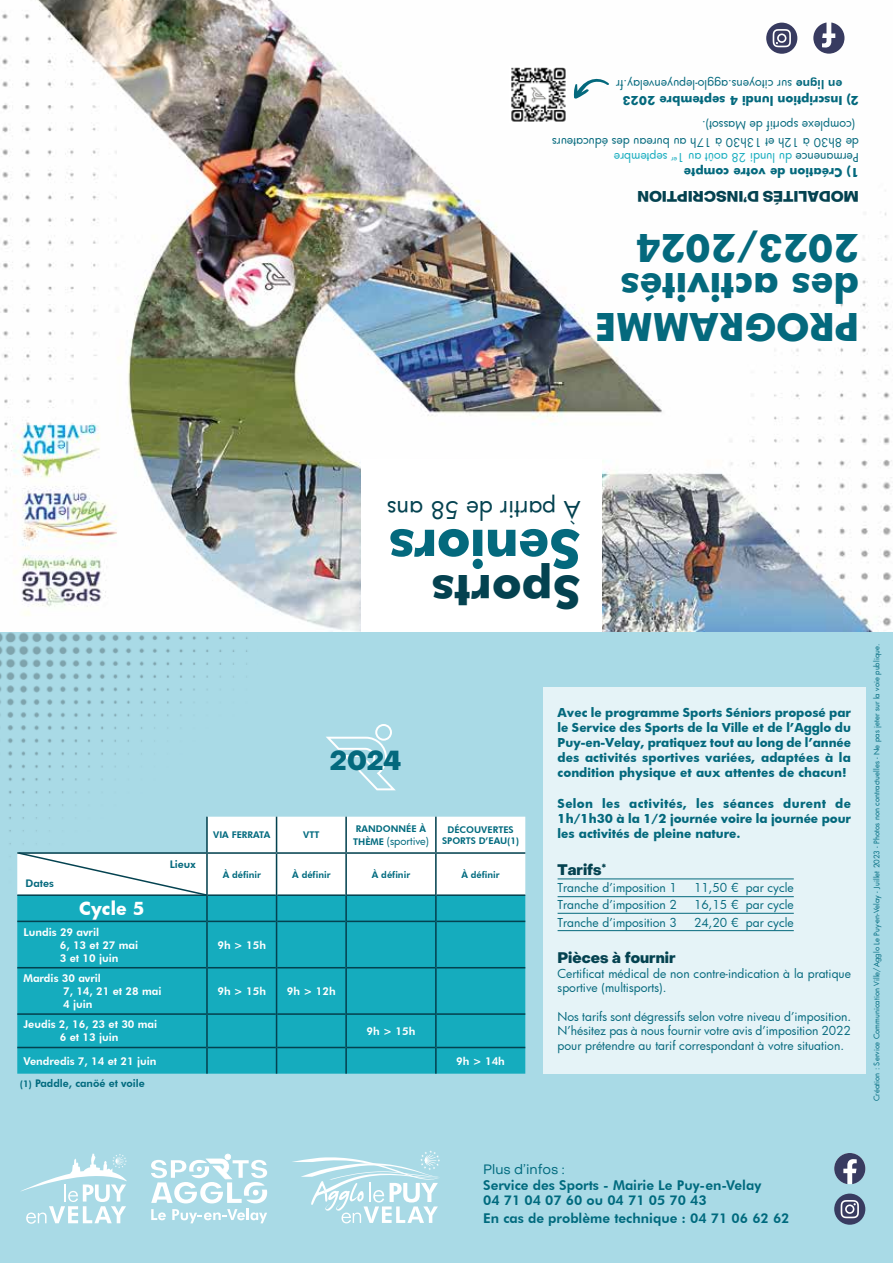
<style>
.page{position:relative;width:893px;height:1263px;background:#fff}
.page>*{position:absolute;margin:0;border:0;box-sizing:border-box;transform-origin:0 0}
.t1{font:700 51px "Futura";letter-spacing:-.01em;color:#04697d}
.t2{font:700 45px "Futura";color:#044250}
.t3{font:700 37.35px/39.8px "Futura";color:#04697d}
.t4{font:800 27px "Object Sans";color:#04697d}
.t5{font:24px "Futura";color:#044250}
.t6{font:700 17.55px "Futura";letter-spacing:.005em;color:#fff}
.t7{font:800 15px "Object Sans";color:#044250}
.t8{font:800 13.5px/14.5px "Futura BT";color:#006a7e}
.t9{font:13.5px "Object Sans";color:#006a7e}
.t10{font:12px/14.2px "Futura";color:#04697d}
.t11{font:700 12px/15px "Futura";color:#04697d;text-align:justify}
.t12{font:800 10.8px/12.9px "Futura BT";color:#fff}
.t13{font:10.8px "Futura";letter-spacing:-.005em;color:#006a7e}
.t14{font:800 10.5px "Futura BT";color:#006a7e}
.t15{font:800 10.5px "Futura BT";color:#04697d}
.t16{font:800 9.3px/11.1px "Futura BT";color:#006a7e;text-align:center}
.t17{font:7.5px "Futura";letter-spacing:.005em;color:#006b7f}
.s1{font-weight:700}
.s2{font-family:"Futura BT";font-weight:800}
.s3{color:#15acbe}
.s4{font-family:"Futura BT";font-weight:800;font-size:9.3px}
.s5{font-size:9.3px}
</style>
<div class="page">
<div style="left:0;top:631px;width:893px;height:632px;background:#a9dae6"></div>
<svg style="left:326px;top:724px;width:69px;height:66px"></svg>
<img style="left:0;top:631px;width:257px;height:226px">
<img style="left:0;top:0;width:893px;height:631px">
<div style="left:361px;top:459px;width:241px;height:172px;background:#fff"></div>
<div style="left:543px;top:687px;width:322px;height:387px;background:#e5f3f7"></div>
<hr style="left:558px;top:878px;width:236px;height:1px;background:#04697d">
<hr style="left:558px;top:896px;width:236px;height:1px;background:#04697d">
<hr style="left:558px;top:913px;width:236px;height:1px;background:#04697d">
<hr style="left:558px;top:930px;width:236px;height:1px;background:#04697d">
<svg style="left:151px;top:1154px;width:116px;height:69px"></svg>
<svg style="left:292px;top:1150px;width:148px;height:73px"></svg>
<svg style="left:21px;top:1154px;width:106px;height:69px"></svg>
<div style="left:17px;top:922px;width:508px;height:152px;background:#15acbe"></div>
<hr style="left:17px;top:920px;width:189px;height:2px;background:#044250">
<hr style="left:208px;top:920px;width:68px;height:2px;background:#044250">
<hr style="left:17px;top:967px;width:189px;height:1px;background:#044250">
<hr style="left:17px;top:1013px;width:189px;height:2px;background:#044250">
<hr style="left:347px;top:1013px;width:88px;height:2px;background:#044250">
<hr style="left:17px;top:1047px;width:189px;height:1px;background:#044250">
<hr style="left:208px;top:1047px;width:68px;height:1px;background:#044250">
<hr style="left:277px;top:1047px;width:68px;height:1px;background:#044250">
<hr style="left:347px;top:1047px;width:88px;height:1px;background:#044250">
<hr style="left:437px;top:920px;width:88px;height:2px;background:#044250">
<hr style="left:437px;top:967px;width:88px;height:1px;background:#044250">
<hr style="left:437px;top:1013px;width:88px;height:2px;background:#044250">
<hr style="left:437px;top:1047px;width:88px;height:1px;background:#044250">
<hr style="left:277px;top:920px;width:68px;height:2px;background:#044250">
<hr style="left:347px;top:920px;width:88px;height:2px;background:#044250">
<hr style="left:347px;top:967px;width:88px;height:1px;background:#044250">
<hr style="left:208px;top:967px;width:68px;height:1px;background:#044250">
<hr style="left:277px;top:967px;width:68px;height:1px;background:#044250">
<hr style="left:208px;top:1013px;width:68px;height:2px;background:#044250">
<hr style="left:277px;top:1013px;width:68px;height:2px;background:#044250">
<hr style="left:206px;top:921px;width:2px;height:47px;background:#044250">
<hr style="left:276px;top:921px;width:1px;height:47px;background:#044250">
<hr style="left:345px;top:921px;width:2px;height:47px;background:#044250">
<hr style="left:435px;top:921px;width:2px;height:47px;background:#044250">
<hr style="left:206px;top:968px;width:2px;height:46px;background:#044250">
<hr style="left:276px;top:968px;width:1px;height:46px;background:#044250">
<hr style="left:345px;top:968px;width:2px;height:46px;background:#044250">
<hr style="left:435px;top:968px;width:2px;height:46px;background:#044250">
<hr style="left:206px;top:1014px;width:2px;height:33px;background:#044250">
<hr style="left:276px;top:1014px;width:1px;height:33px;background:#044250">
<hr style="left:345px;top:1014px;width:2px;height:33px;background:#044250">
<hr style="left:435px;top:1014px;width:2px;height:33px;background:#044250">
<hr style="left:206px;top:1047px;width:2px;height:27px;background:#044250">
<svg style="left:276px;top:1047px;width:1px;height:27px"></svg>
<hr style="left:345px;top:1047px;width:2px;height:27px;background:#044250">
<hr style="left:435px;top:1047px;width:2px;height:27px;background:#044250">
<svg style="left:17px;top:817px;width:508px;height:104px;background:#b0dde3"></svg>
<div style="left:834px;top:1193px;width:31px;height:32px;background:#383b60;border-radius:50%"></div>
<svg style="left:841px;top:1200px;width:18px;height:18px"></svg>
<svg style="left:834px;top:1153px;width:31px;height:31px"></svg>
<div style="left:766px;top:23px;width:31px;height:31px;background:#383b60;border-radius:50%"></div>
<svg style="left:773px;top:29px;width:18px;height:18px"></svg>
<svg style="left:813px;top:23px;width:31px;height:31px"></svg>
<img style="left:510px;top:67px;width:56px;height:56px">
<svg style="left:573px;top:76px;width:37px;height:23px"></svg>
<p class="t10" style="left:842px;top:109px;width:228px;line-height:16.5px;text-indent:-17px;rotate:-180deg"><span class="s1">2) Inscription lundi 4 septembre 2023 </span><span class="s2">en ligne</span> sur citoyens.agglo-lepuyenvelay.fr</p>
<p class="t10" style="left:855px;top:133px;width:155px;rotate:-180deg">(complexe sportif de Massot).</p>
<p class="t10" style="left:859px;top:180px;width:308px;line-height:15px;rotate:-180deg"><span class="s1">1) Création de votre compte<br></span>Permanence <span class="s3">du lundi 28 août au 1</span><sup>er</sup> <span class="s3">septembre<br></span>de 8h30 à 12h et 13h30 à 17h au bureau des éducateurs</p>
<p class="t7" style="left:859px;top:206px;width:223px;rotate:-180deg">MODALITÉS D’INSCRIPTION</p>
<h3 class="t3" style="left:859px;top:348px;width:265px;rotate:-180deg">PROGRAMME des activités<br>2023/2024</h3>
<h3 class="t5" style="left:580px;top:526px;width:195px;rotate:-180deg">À partir de 58 ans</h3>
<h1 class="t1" style="left:580px;top:585px;width:193px;rotate:-180deg">Seniors</h1>
<h2 class="t2" style="left:580px;top:623px;width:150px;rotate:-180deg">Sports</h2>
<h3 class="t4" style="left:330px;top:744px;width:73px">2024</h3>
<p class="t15" style="left:26px;top:877px;width:30px">Dates</p>
<h3 class="t6" style="left:79px;top:896px;width:67px">Cycle 5</h3>
<p class="t12" style="left:60px;top:925px;width:80px;text-indent:-36px">Lundis 29 avril<br>6, 13 et 27 mai<br>3 et 10 juin</p>
<p class="t12" style="left:63px;top:972px;width:100px;text-indent:-40px">Mardis 30 avril<br>7, 14, 21 et 28 mai<br>4 juin</p>
<p class="t15" style="left:170px;top:858px;width:27px">Lieux</p>
<p class="t16" style="left:213px;top:829px;width:59px">VIA FERRATA</p>
<p class="t16" style="left:303px;top:829px;width:18px">VTT</p>
<p class="t16" style="left:356px;top:823px;width:72px">RANDONNÉE À</p>
<p class="t13" style="left:353px;top:833px;width:77px"><span class="s4">THÈME</span> (sportive)</p>
<p class="t16" style="left:442px;top:824px;width:79px">DÉCOUVERTES<br>SPORTS D’EAU(1)</p>
<p class="t16" style="left:223px;top:869px;width:40px">À définir</p>
<p class="t16" style="left:292px;top:869px;width:40px">À définir</p>
<p class="t16" style="left:372px;top:869px;width:40px">À définir</p>
<p class="t16" style="left:461px;top:869px;width:40px">À définir</p>
<p class="t12" style="left:217px;top:938px;width:50px">9h &gt; 15h</p>
<p class="t12" style="left:217px;top:985px;width:50px">9h &gt; 15h</p>
<p class="t12" style="left:287px;top:985px;width:50px">9h &gt; 12h</p>
<p class="t12" style="left:23px;top:1018px;width:135px;text-align:center">Jeudis 2, 16, 23 et 30 mai<br>6 et 13 juin</p>
<p class="t12" style="left:367px;top:1024px;width:50px">9h &gt; 15h</p>
<p class="t12" style="left:23px;top:1054px;width:135px">Vendredis 7, 14 et 21 juin</p>
<p class="t12" style="left:456px;top:1054px;width:50px">9h &gt; 14h</p>
<p class="t14" style="left:20px;top:1077px;width:126px"><span class="s5">(1)</span> Paddle, canöé et voile</p>
<p class="t11" style="left:558px;top:704px;width:295px">Avec le programme Sports Séniors proposé par le Service des Sports de la Ville et de l’Agglo du Puy-en-Velay, pratiquez tout au long de l’année des activités sportives variées, adaptées à la condition physique et aux attentes de chacun!</p>
<p class="t11" style="left:558px;top:796px;width:295px">Selon les activités, les séances durent de 1h/1h30 à la 1/2 journée voire la journée pour les activités de pleine nature.</p>
<p class="t7" style="left:558px;top:860px;width:50px">Tarifs<sup>*</sup></p>
<p class="t10" style="left:558px;top:880px;width:121px">Tranche d’imposition 1</p>
<p class="t10" style="left:694px;top:880px;width:101px">11,50 € par cycle</p>
<p class="t10" style="left:558px;top:898px;width:121px">Tranche d’imposition 2</p>
<p class="t10" style="left:694px;top:898px;width:101px">16,15 € par cycle</p>
<p class="t10" style="left:558px;top:915px;width:121px">Tranche d’imposition 3</p>
<p class="t10" style="left:694px;top:915px;width:101px">24,20 € par cycle</p>
<p class="t7" style="left:558px;top:949px;width:119px">Pièces à fournir</p>
<p class="t10" style="left:558px;top:966px;width:295px">Certificat médical de non contre-indication à la pratique sportive (multisports).</p>
<p class="t10" style="left:558px;top:1009px;width:295px;text-align:justify">Nos tarifs sont dégressifs selon votre niveau d’imposition.<br>N’hésitez pas à nous fournir votre avis d’imposition 2022 pour prétendre au tarif correspondant à votre situation.</p>
<p class="t17" style="left:872px;top:1101px;width:459px;rotate:-90deg">Création : Service Communication Ville/Agglo Le Puy-en-Velay - Juillet 2023 - Photos non contractuelles - Ne pas jeter sur la voie publique.</p>
<p class="t9" style="left:483px;top:1161px;width:83px">Plus d’infos :</p>
<p class="t8" style="left:483px;top:1211px;width:308px">En cas de problème technique : 04 71 06 62 62</p>
<p class="t8" style="left:483px;top:1178px;width:280px">Service des Sports - Mairie Le Puy-en-Velay<br>04 71 04 07 60 ou 04 71 05 70 43</p>
</div>
